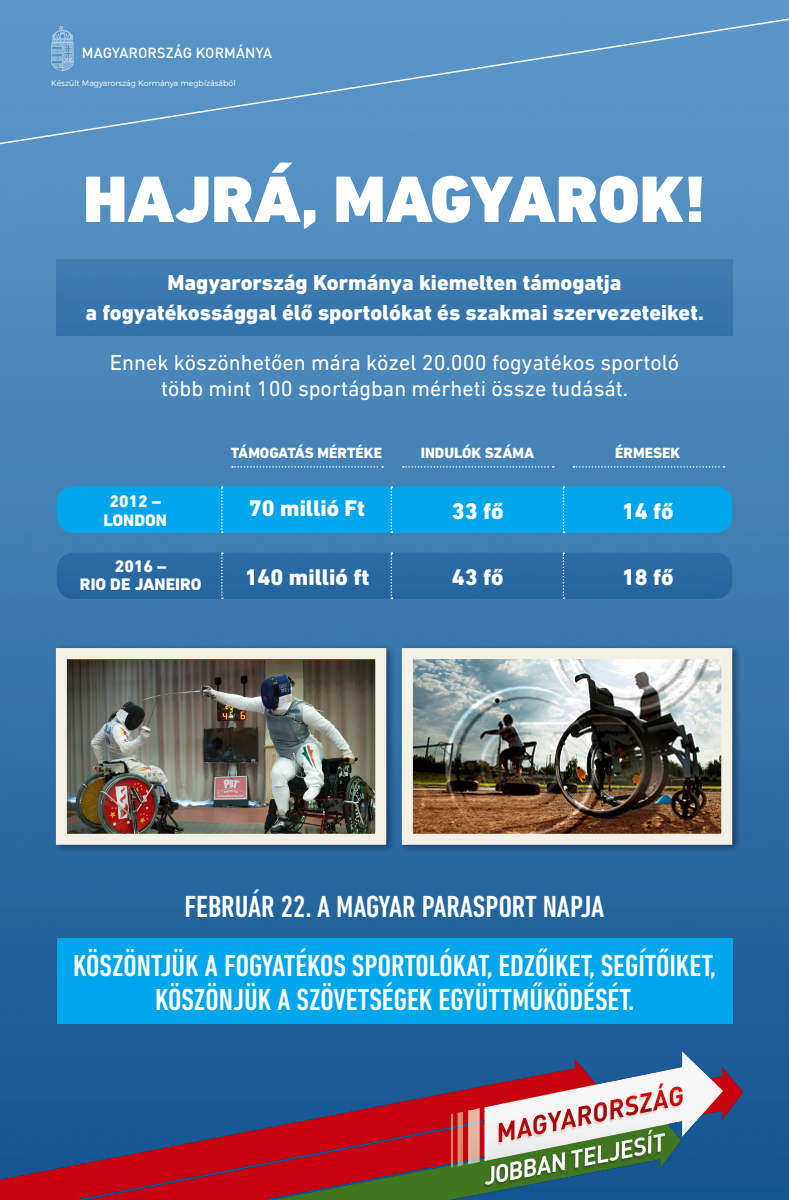
<style>
.page{position:relative;width:789px;height:1200px;background:#fff}
.page>*{position:absolute;margin:0;border:0;box-sizing:border-box;transform-origin:0 0}
.t1{font:900 66.7px "DIN Next LT Pro";color:#fff}
.t2{font:500 condensed 31px/59px "DIN Next LT Pro";color:#fff;text-align:center}
.t3{font:800 23px "DIN Next LT Pro";color:#fff}
.t4{font:800 22px/30px "DIN Next LT Pro";color:#fff;text-align:center}
.t5{font:22px/26px "DIN Next LT Pro";color:#fff;text-align:center}
.t6{font:800 17px/19px "DIN Next LT Pro";color:#fff;text-align:center}
.t7{font:800 15px "DIN Next LT Pro";color:#fff}
.t8{font:500 14.4px "DIN Pro";letter-spacing:.01em;color:#fff}
.t9{font:300 8px "Montserrat";color:#fff}
</style>
<div class="page">
<img style="left:0;top:0;width:788px;height:1199px">
<div style="left:57px;top:259px;width:674px;height:77px;background:#3a78ae"></div>
<div style="left:0;top:12px;width:788px;height:200px;background:#5793c5"></div>
<div style="left:53px;top:643px;width:342px;height:209px;background:#000;opacity:.38"></div>
<img style="left:68px;top:660px;width:306px;height:172px">
<div style="left:56px;top:648px;width:330px;height:196px;border:11px solid #f3f0e6"></div>
<div style="left:399px;top:643px;width:342px;height:209px;background:#000;opacity:.38"></div>
<img style="left:413px;top:660px;width:306px;height:172px">
<div style="left:401px;top:648px;width:330px;height:196px;border:11px solid #f3f0e6"></div>
<svg style="left:51px;top:26px;width:23px;height:45px"></svg>
<div style="left:57px;top:486px;width:674px;height:47px;background:#00a6eb;border-radius:17px"></div>
<div style="left:57px;top:552px;width:674px;height:47px;background:#2969a1"></div>
<svg style="left:221px;top:486px;width:2px;height:47px"></svg>
<svg style="left:221px;top:552px;width:2px;height:47px"></svg>
<svg style="left:390px;top:486px;width:2px;height:47px"></svg>
<svg style="left:232px;top:466px;width:151px;height:1px"></svg>
<svg style="left:402px;top:466px;width:151px;height:1px"></svg>
<svg style="left:573px;top:466px;width:151px;height:1px"></svg>
<svg style="left:390px;top:552px;width:2px;height:47px"></svg>
<svg style="left:562px;top:486px;width:2px;height:47px"></svg>
<svg style="left:562px;top:552px;width:2px;height:47px"></svg>
<div style="left:57px;top:938px;width:674px;height:85px;background:#00a6eb"></div>
<img style="left:0;top:1050px;width:746px;height:149px">
<p class="t8" style="left:82px;top:43px;width:192px">MAGYARORSZÁG KORMÁNYA</p>
<p class="t9" style="left:51px;top:79px;width:186px">Készült Magyarország Kormánya megbízásából</p>
<h1 class="t1" style="left:83px;top:159px;width:623px">HAJRÁ, MAGYAROK!</h1>
<p class="t4" style="left:85px;top:267px;width:619px">Magyarország Kormánya kiemelten támogatja<br>a fogyatékossággal élő sportolókat és szakmai szervezeteiket.</p>
<p class="t5" style="left:110px;top:349px;width:570px">Ennek köszönhetően mára közel 20.000 fogyatékos sportoló több mint 100 sportágban mérheti össze tudását.</p>
<p class="t6" style="left:103px;top:491px;width:65px">2012 –<br>LONDON</p>
<p class="t6" style="left:80px;top:557px;width:123px;line-height:18px">2016 –<br>RIO DE JANEIRO</p>
<p class="t7" style="left:231px;top:443px;width:153px">TÁMOGATÁS MÉRTÉKE</p>
<p class="t3" style="left:249px;top:494px;width:118px">70 millió Ft</p>
<p class="t3" style="left:244px;top:563px;width:126px">140 millió ft</p>
<p class="t7" style="left:420px;top:443px;width:115px">INDULÓK SZÁMA</p>
<p class="t7" style="left:615px;top:443px;width:67px">ÉRMESEK</p>
<p class="t3" style="left:451px;top:497px;width:53px">33 fő</p>
<p class="t3" style="left:451px;top:563px;width:53px">43 fő</p>
<p class="t3" style="left:621px;top:497px;width:53px">14 fő</p>
<p class="t3" style="left:621px;top:563px;width:53px">18 fő</p>
<p class="t2" style="left:73px;top:876px;width:643px">FEBRUÁR 22. A MAGYAR PARASPORT NAPJA<br>KÖSZÖNTJÜK A FOGYATÉKOS SPORTOLÓKAT, EDZŐIKET, SEGÍTŐIKET,</p>
<p class="t2" style="left:155px;top:969px;width:480px">KÖSZÖNJÜK A SZÖVETSÉGEK EGYÜTTMŰKÖDÉSÉT.</p>
</div>
